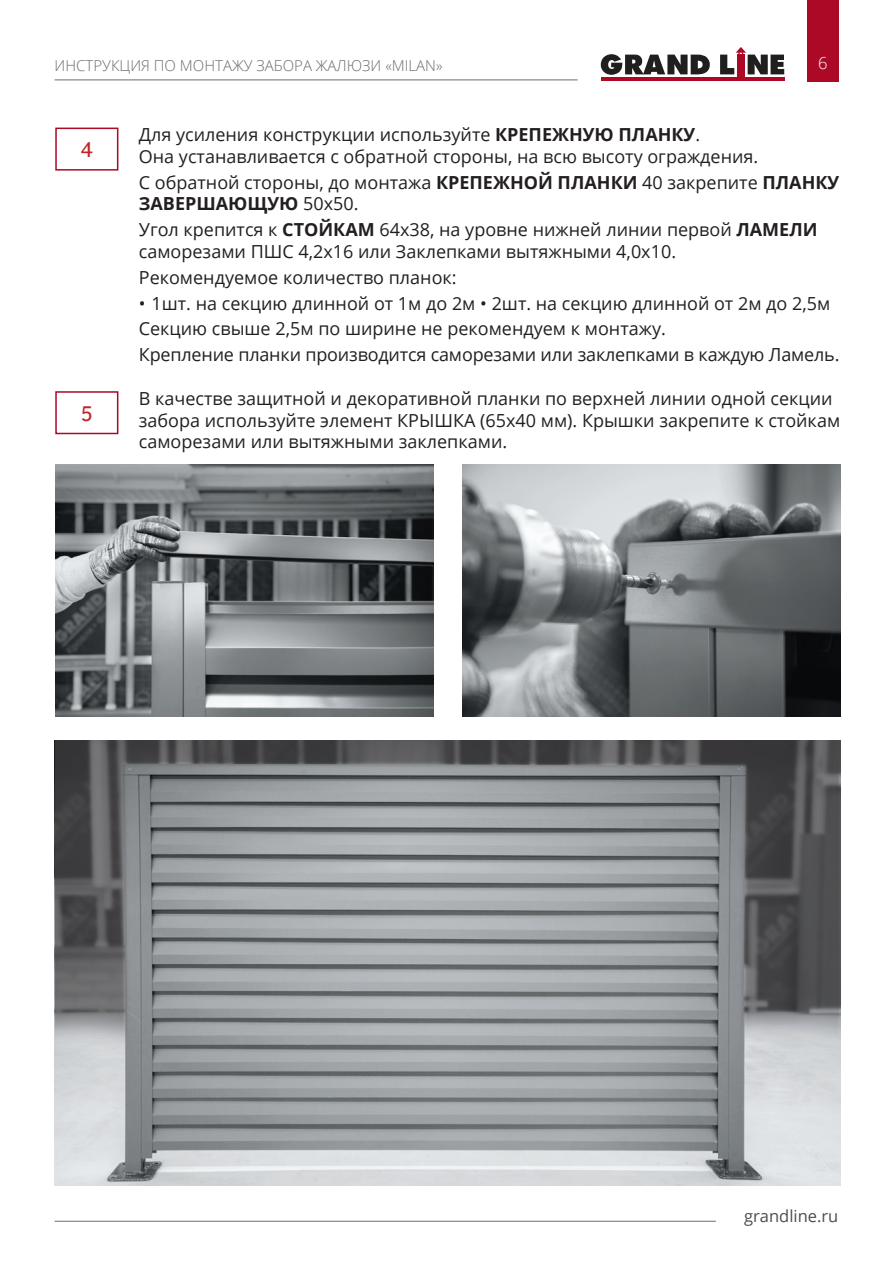
<style>
.page{position:relative;width:893px;height:1263px;background:#fff}
.page>*{position:absolute;margin:0;border:0;box-sizing:border-box;transform-origin:0 0}
.t1{font:21px "Red Ring";color:#be262c}
.t2{font:18px/21.6px "Open Sans";color:#231f20}
.t3{font:16.5px "Open Sans";color:#4b4c4d}
.t4{font:300 16.5px "Open Sans";color:#fff}
.t5{font:300 15px "Open Sans";color:#6c6d70}
.s1{font-weight:700}
</style>
<div class="page">
<div style="left:807px;top:0;width:31px;height:81px;background:#ac0926"></div>
<div style="left:737px;top:55px;width:7px;height:24px;background:#ac0926"></div>
<hr style="left:601px;top:77px;width:183px;height:3px;background:#ac0926">
<svg style="left:601px;top:54px;width:109px;height:21px"></svg>
<svg style="left:720px;top:47px;width:64px;height:27px"></svg>
<hr style="left:55px;top:80px;width:523px;height:1px;background:#6c6d70">
<hr style="left:55px;top:1221px;width:661px;height:1px;background:#6c6d70">
<div style="left:55px;top:128px;width:63px;height:43px;border:2px solid #ac0926"></div>
<div style="left:55px;top:391px;width:63px;height:43px;border:2px solid #ac0926"></div>
<img style="left:55px;top:464px;width:378px;height:252px">
<img style="left:462px;top:464px;width:378px;height:252px">
<img style="left:54px;top:741px;width:786px;height:444px">
<p class="t5" style="left:55px;top:55px;width:389px">ИНСТРУКЦИЯ ПО МОНТАЖУ ЗАБОРА ЖАЛЮЗИ «MILAN»</p>
<p class="t4" style="left:818px;top:52px;width:11px">6</p>
<p class="t1" style="left:81px;top:136px;width:13px">4</p>
<p class="t1" style="left:81px;top:400px;width:13px">5</p>
<p class="t2" style="left:139px;top:124px;width:621px">Для усиления конструкции используйте <span class="s1">КРЕПЕЖНУЮ ПЛАНКУ</span>.<br>Она устанавливается с обратной стороны, на всю высоту ограждения.</p>
<p class="t2" style="left:139px;top:171px;width:702px">С обратной стороны, до монтажа <span class="s1">КРЕПЕЖНОЙ ПЛАНКИ</span> 40 закрепите <span class="s1">ПЛАНКУ<br>ЗАВЕРШАЮЩУЮ</span> 50х50.</p>
<p class="t2" style="left:139px;top:218px;width:680px">Угол крепится к <span class="s1">СТОЙКАМ</span> 64х38, на уровне нижней линии первой <span class="s1">ЛАМЕЛИ </span>саморезами ПШС 4,2х16 или Заклепками вытяжными 4,0х10.</p>
<p class="t2" style="left:139px;top:266px;width:319px">Рекомендуемое количество планок:</p>
<p class="t2" style="left:139px;top:290px;width:702px;line-height:25.8px">• 1шт. на секцию длинной от 1м до 2м • 2шт. на секцию длинной от 2м до 2,5м<br>Секцию свыше 2,5м по ширине не рекомендуем к монтажу.<br>Крепление планки производится саморезами или заклепками в каждую Ламель.</p>
<p class="t2" style="left:139px;top:387px;width:703px">В качестве защитной и декоративной планки по верхней линии одной секции забора используйте элемент КРЫШКА (65х40 мм). Крышки закрепите к стойкам саморезами или вытяжными заклепками.</p>
<p class="t3" style="left:744px;top:1204px;width:96px">grandline.ru</p>
</div>
